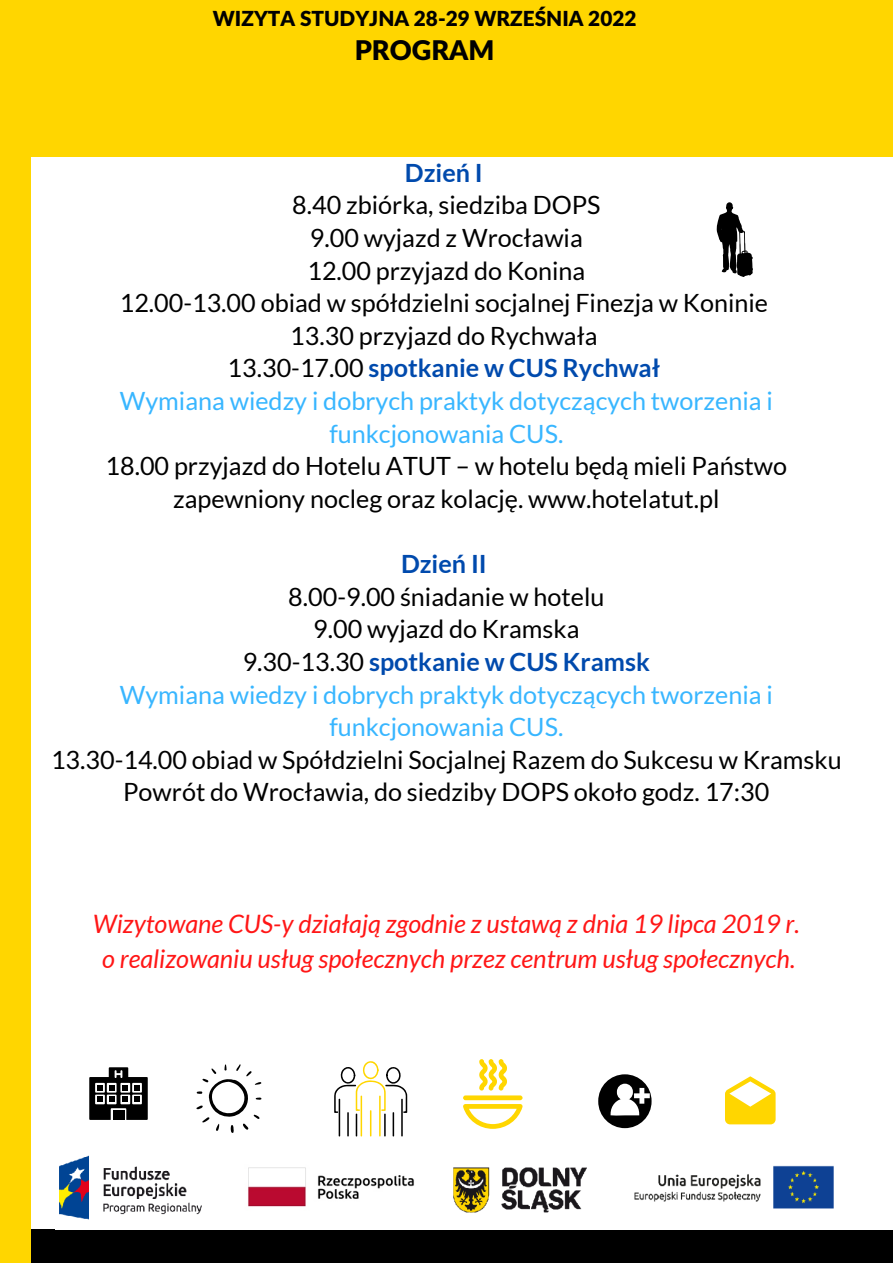
<style>
.page{position:relative;width:893px;height:1264px;background:#fff}
.page>*{position:absolute;margin:0;border:0;box-sizing:border-box;transform-origin:0 0}
.t1{font:900 27.15px "Lato Latin";color:#000}
.t2{font:italic 25.35px/34.8px "Lato";color:#ff1616;text-align:center}
.t3{font:25.2px/32.5px "Lato";color:#000;text-align:center}
.t4{font:25.2px/32.5px "Lato";color:#38b6ff;text-align:center}
.t5{font:700 25.2px "Lato";color:#004aad}
.t6{font:900 20.7px "Lato Latin";color:#000}
.s1{font-weight:700;color:#004aad}
.s2{color:#38b6ff}
.s3{color:#000}
</style>
<div class="page">
<div style="left:0;top:0;width:892px;height:1262px;background:#ffd600"></div>
<div style="left:31px;top:129px;width:861px;height:1120px;background:#fff"></div>
<div style="left:31px;top:1228px;width:861px;height:34px;background:#000"></div>
<img style="left:56px;top:1155px;width:836px;height:74px">
<div style="left:0;top:0;width:892px;height:156px;background:#ffd600"></div>
<svg style="left:716px;top:202px;width:36px;height:75px"></svg>
<svg style="left:725px;top:1076px;width:50px;height:48px"></svg>
<div style="left:599px;top:1075px;width:51px;height:51px;background:#000;border-radius:25px"></div>
<div style="left:598px;top:1074px;width:53px;height:54px;border:3px solid #000;border-radius:25px"></div>
<div style="left:618px;top:1085px;width:13px;height:13px;background:#fff;border-radius:7px"></div>
<div style="left:617px;top:1083px;width:16px;height:17px;border:3px solid #fff;border-radius:7px"></div>
<div style="left:639px;top:1087px;width:5px;height:16px;border:3px solid #fff"></div>
<svg style="left:610px;top:1089px;width:38px;height:27px"></svg>
<div style="left:634px;top:1093px;width:15px;height:5px;border:3px solid #fff"></div>
<svg style="left:89px;top:1067px;width:59px;height:52px"></svg>
<svg style="left:196px;top:1064px;width:65px;height:68px"></svg>
<svg style="left:334px;top:1061px;width:73px;height:75px"></svg>
<svg style="left:479px;top:1059px;width:28px;height:31px"></svg>
<svg style="left:463px;top:1104px;width:59px;height:24px"></svg>
<div style="left:463px;top:1095px;width:59px;height:5px;background:#ffd600;border-radius:2px"></div>
<p class="t6" style="left:213px;top:10px;width:425px">WIZYTA STUDYJNA 28-29 WRZEŚNIA 2022</p>
<p class="t1" style="left:355px;top:39px;width:141px">PROGRAM</p>
<p class="t5" style="left:405px;top:157px;width:79px">Dzień I</p>
<p class="t3" style="left:120px;top:188px;width:654px">8.40 zbiórka, siedziba DOPS<br>9.00 wyjazd z Wrocławia<br>12.00 przyjazd do Konina<br>12.00-13.00 obiad w spółdzielni socjalnej Finezja w Koninie 13.30 przyjazd do Rychwała<br>13.30-17.00 <span class="s1">spotkanie w CUS Rychwał<br></span><span class="s2">Wymiana wiedzy i dobrych praktyk dotyczących tworzenia i funkcjonowania CUS.</span></p>
<p class="t3" style="left:105px;top:449px;width:683px">18.00 przyjazd do Hotelu ATUT – w hotelu będą mieli Państwo zapewniony nocleg oraz kolację. www.hotelatut.pl</p>
<p class="t5" style="left:401px;top:548px;width:87px">Dzień II</p>
<p class="t4" style="left:120px;top:579px;width:654px"><span class="s3">8.00-9.00 śniadanie w hotelu<br>9.00 wyjazd do Kramska<br>9.30-13.30</span> <span class="s1">spotkanie w CUS Kramsk<br></span>Wymiana wiedzy i dobrych praktyk dotyczących tworzenia i funkcjonowania CUS.</p>
<p class="t3" style="left:51px;top:742px;width:792px">13.30-14.00 obiad w Spółdzielni Socjalnej Razem do Sukcesu w Kramsku<br>Powrót do Wrocławia, do siedziby DOPS około godz. 17:30</p>
<p class="t2" style="left:93px;top:905px;width:708px">Wizytowane CUS-y działają zgodnie z ustawą z dnia 19 lipca 2019 r. o realizowaniu usług społecznych przez centrum usług społecznych.</p>
</div>
